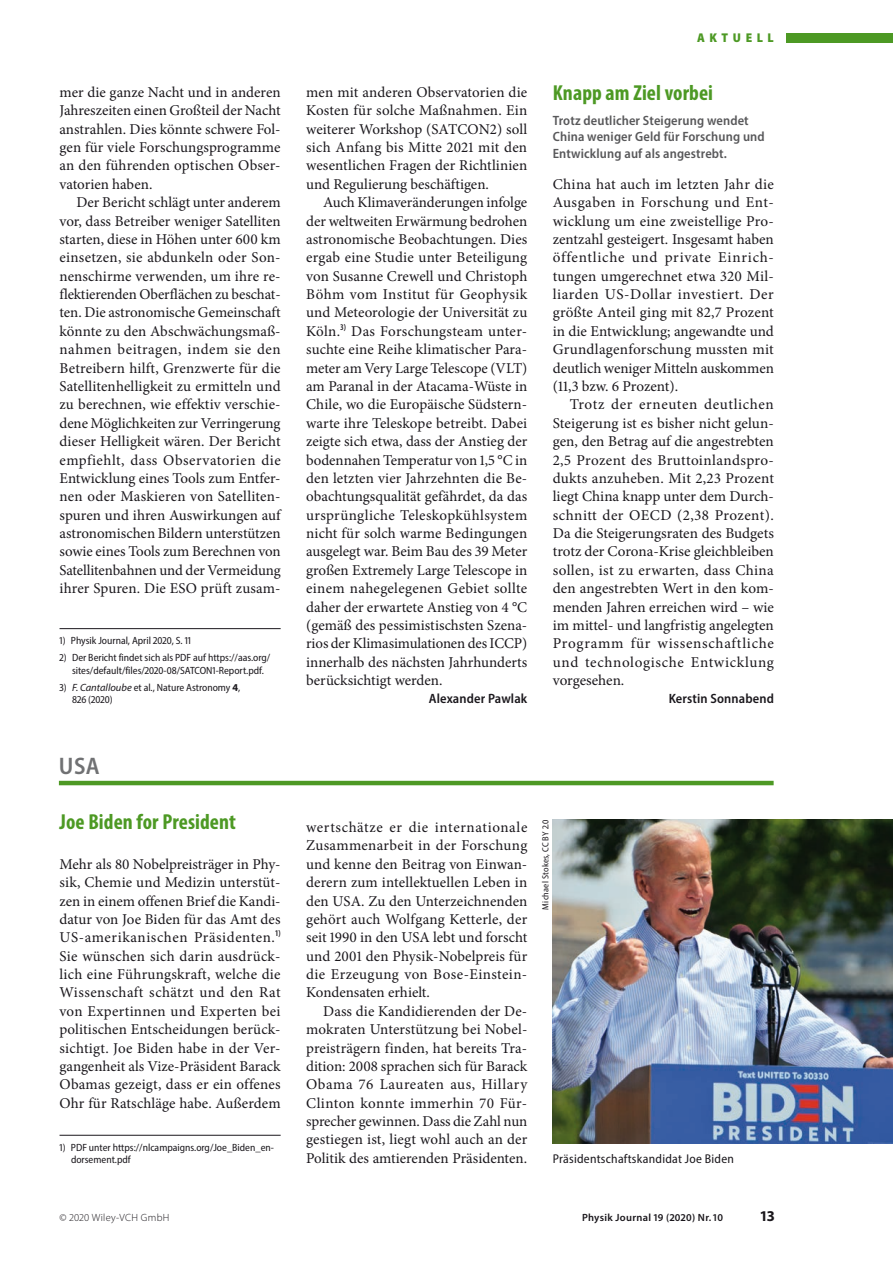
<style>
.page{position:relative;width:893px;height:1263px;background:#fff}
.page>*{position:absolute;margin:0;border:0;box-sizing:border-box;transform-origin:0 0}
.Ü__überLinie_16{font:600 semi-condensed 24px "Myriad Pro";color:#707173}
.Ü_Akt_HT_Bücher_DPG{font:700 condensed 21.75px "Myriad Pro";letter-spacing:.005em;color:#4d9924}
.Ü_AKt_HT_Bücher_DPG{font:700 condensed 21.75px "Myriad Pro";letter-spacing:.005em;color:#4d9924}
.GT{font:15px/18.3px "Minion Pro";color:#1a171c;text-align:justify}
.GTO{font:15px/18.3px "Minion Pro";letter-spacing:.005em;color:#1a171c;text-align:justify}
.t1{font:700 15px "Myriad Pro";color:#1a171c}
.Subhead_Akt_HT_DPG_k{font:600 semi-condensed 13.5px/16.5px "Myriad Pro";letter-spacing:.01em;color:#58585a}
.Autor__HT_Akt_DPG_Lb{font:600 semi-condensed 13.5px "Myriad Pro";letter-spacing:.01em;color:#1a171c}
.BU_schwarz{font:semi-condensed 12.75px "Myriad Pro";letter-spacing:.02em;color:#1a171c}
.t2{font:900 semi-condensed 12.75px "Myriad Pro";letter-spacing:.36em;color:#4d9924}
.FN__ohne_Linie{font:semi-condensed 10.5px/12.8px "Myriad Pro";color:#1a171c;text-align:center}
.FN__mit_Linie{font:semi-condensed 10.5px/12.8px "Myriad Pro";color:#1a171c}
.t3{font:600 10.5px "Myriad Pro";letter-spacing:.03em;color:#1a171c}
.t4{font:300 10.5px "Myriad Pro";letter-spacing:.03em;color:#1a171c}
.Bild_Quelle_schwarz{font:semi-condensed 9px "Myriad Pro";letter-spacing:.02em;color:#1a171c}
.s1{font-style:italic;font-stretch:normal}
.s2{font-weight:700;font-stretch:normal}
</style>
<div class="page">
<div style="left:787px;top:33px;width:106px;height:9px;background:#4d9924"></div>
<img style="left:553px;top:819px;width:340px;height:325px">
<hr style="left:59px;top:781px;width:715px;height:4px;background:#4d9924">
<hr style="left:60px;top:1135px;width:221px;height:1px;background:#1a171c">
<hr style="left:60px;top:628px;width:221px;height:1px;background:#1a171c">
<p class="GT" style="left:60px;top:83px;width:223px">mer die ganze Nacht und in anderen Jahreszeiten einen Großteil der Nacht anstrahlen. Dies könnte schwere Fol&shy;gen für viele Forschungsprogramme an den führenden optischen Obser&shy;vatorien haben.</p>
<p class="GT" style="left:60px;top:193px;width:223px;text-indent:17px">Der Bericht schlägt unter anderem vor, dass Betreiber weniger Satelliten starten, diese in Höhen unter 600 km einsetzen, sie abdunkeln oder Son&shy;nenschirme verwenden, um ihre re&shy;flektierenden Oberflächen zu beschat&shy;ten. Die astronomische Gemeinschaft könnte zu den Abschwächungsmaß&shy;nahmen beitragen, indem sie den Betreibern hilft, Grenzwerte für die Satellitenhelligkeit zu ermitteln und zu berechnen, wie effektiv verschie&shy;dene Möglichkeiten zur Verringerung dieser Helligkeit wären. Der Bericht empfiehlt, dass Observatorien die Entwicklung eines Tools zum Entfer&shy;nen oder Maskieren von Satelliten&shy;spuren und ihren Auswirkungen auf astronomischen Bildern unterstützen sowie eines Tools zum Berechnen von Satellitenbahnen und der Vermeidung ihrer Spuren. Die ESO prüft zusam-</p>
<p class="FN__mit_Linie" style="left:60px;top:634px;width:133px">1) Physik Journal, April 2020, S. 11</p>
<p class="FN__ohne_Linie" style="left:60px;top:651px;width:212px">2) Der Bericht findet sich als PDF auf https://aas.org/ sites/default/files/2020-08/SATCON1-Report.pdf.</p>
<p class="FN__ohne_Linie" style="left:72px;top:681px;width:170px;text-align:left;text-indent:-12px">3) <span class="s1">F. Cantalloube</span> et al., Nature Astronomy <span class="s2">4</span>,<br>826 (2020)</p>
<p class="Ü__überLinie_16" style="left:59px;top:750px;width:42px">USA</p>
<p class="Ü_Akt_HT_Bücher_DPG" style="left:60px;top:808px;width:178px">Joe Biden for President</p>
<p class="GTO" style="left:60px;top:855px;width:223px">Mehr als 80 Nobelpreisträger in Phy&shy;sik, Chemie und Medizin unterstüt&shy;zen in einem offenen Brief die Kandi&shy;datur von Joe Biden für das Amt des US-amerikanischen Präsidenten.<sup>1)<br></sup>Sie wünschen sich darin ausdrück&shy;lich eine Führungskraft, welche die Wissenschaft schätzt und den Rat von Expertinnen und Experten bei politischen Entscheidungen berück&shy;sichtigt. Joe Biden habe in der Ver&shy;gangenheit als Vize-Präsident Barack Obamas gezeigt, dass er ein offenes Ohr für Ratschläge habe. Außerdem</p>
<p class="FN__mit_Linie" style="left:71px;top:1140px;width:205px;text-indent:-11px">1) PDF unter https://nlcampaigns.org/Joe_Biden_en&shy;dorsement.pdf</p>
<p class="GT" style="left:306px;top:83px;width:223px">men mit anderen Observatorien die Kosten für solche Maßnahmen. Ein weiterer Workshop (SATCON2) soll sich Anfang bis Mitte 2021 mit den wesentlichen Fragen der Richtlinien und Regulierung beschäftigen.</p>
<p class="GT" style="left:306px;top:193px;width:223px;text-indent:17px">Auch Klimaveränderungen infolge der weltweiten Erwärmung bedrohen astronomische Beobachtungen. Dies ergab eine Studie unter Beteiligung von Susanne Crewell und Christoph Böhm vom Institut für Geophysik und Meteorologie der Universität zu Köln.<sup>3)</sup> Das Forschungsteam unter&shy;suchte eine Reihe klimatischer Para&shy;meter am Very Large Telescope (VLT) am Paranal in der Atacama-Wüste in Chile, wo die Europäische Südstern&shy;warte ihre Teleskope betreibt. Dabei zeigte sich etwa, dass der Anstieg der bodennahen Temperatur von 1,5 °C in den letzten vier Jahrzehnten die Be&shy;obachtungsqualität gefährdet, da das ursprüngliche Teleskopkühlsystem nicht für solch warme Bedingungen ausgelegt war. Beim Bau des 39 Meter großen Extremely Large Telescope in einem nahegelegenen Gebiet sollte daher der erwartete Anstieg von 4 °C (gemäß des pessimistischsten Szena&shy;rios der Klimasimulationen des ICCP) innerhalb des nächsten Jahrhunderts berücksichtigt werden.</p>
<p class="Autor__HT_Akt_DPG_Lb" style="left:429px;top:690px;width:100px">Alexander Pawlak</p>
<p class="t2" style="left:697px;top:30px;width:78px">Aktuell</p>
<p class="Ü_AKt_HT_Bücher_DPG" style="left:553px;top:79px;width:162px">Knapp am Ziel vorbei</p>
<p class="Subhead_Akt_HT_DPG_k" style="left:553px;top:112px;width:214px">Trotz deutlicher Steigerung wendet<br>China weniger Geld für Forschung und<br>Entwicklung auf als angestrebt.</p>
<p class="GTO" style="left:553px;top:175px;width:223px">China hat auch im letzten Jahr die Ausgaben in Forschung und Ent&shy;wicklung um eine zweistellige Pro&shy;zentzahl gesteigert. Insgesamt haben öffentliche und private Einrich&shy;tungen umgerechnet etwa 320 Mil&shy;liarden US-Dollar investiert. Der größte Anteil ging mit 82,7 Prozent in die Entwicklung; angewandte und Grundlagenforschung mussten mit deutlich weniger Mitteln auskommen (11,3 bzw. 6 Prozent).</p>
<p class="GT" style="left:553px;top:395px;width:223px;text-indent:17px">Trotz der erneuten deutlichen Steigerung ist es bisher nicht gelun&shy;gen, den Betrag auf die angestrebten 2,5 Prozent des Bruttoinlandspro&shy;dukts anzuheben. Mit 2,23 Prozent liegt China knapp unter dem Durch&shy;schnitt der OECD (2,38 Prozent).<br>Da die Steigerungsraten des Budgets trotz der Corona-Krise gleichbleiben sollen, ist zu erwarten, dass China den angestrebten Wert in den kom&shy;menden Jahren erreichen wird – wie im mittel- und langfristig angelegten Programm für wissenschaftliche und technologische Entwicklung vorgesehen.</p>
<p class="Autor__HT_Akt_DPG_Lb" style="left:669px;top:690px;width:107px">Kerstin Sonnabend</p>
<p class="GTO" style="left:306px;top:818px;width:223px">wertschätze er die internationale Zusammenarbeit in der Forschung und kenne den Beitrag von Einwan&shy;derern zum intellektuellen Leben in den USA. Zu den Unterzeichnenden gehört auch Wolfgang Ketterle, der seit 1990 in den USA lebt und forscht und 2001 den Physik-Nobelpreis für die Erzeugung von Bose-Einstein-Kondensaten erhielt.</p>
<p class="GT" style="left:306px;top:1002px;width:223px;text-indent:17px">Dass die Kandidierenden der De&shy;mokraten Unterstützung bei Nobel&shy;preisträgern finden, hat bereits Tra&shy;dition: 2008 sprachen sich für Barack Obama 76 Laureaten aus, Hillary Clinton konnte immerhin 70 Für&shy;sprecher gewinnen. Dass die Zahl nun gestiegen ist, liegt wohl auch an der Politik des amtierenden Präsidenten.</p>
<p class="Bild_Quelle_schwarz" style="left:540px;top:909px;width:92px;rotate:-90deg">Michael Stokes, CC BY 2.0</p>
<p class="BU_schwarz" style="left:553px;top:1150px;width:183px">Präsidentschaftskandidat Joe Biden</p>
<p class="t4" style="left:60px;top:1211px;width:111px">© 2020 Wiley-VCH GmbH</p>
<p class="t3" style="left:582px;top:1211px;width:142px">Physik Journal 19 (2020) Nr. 10</p>
<p class="t1" style="left:761px;top:1206px;width:15px">13</p>
</div>
